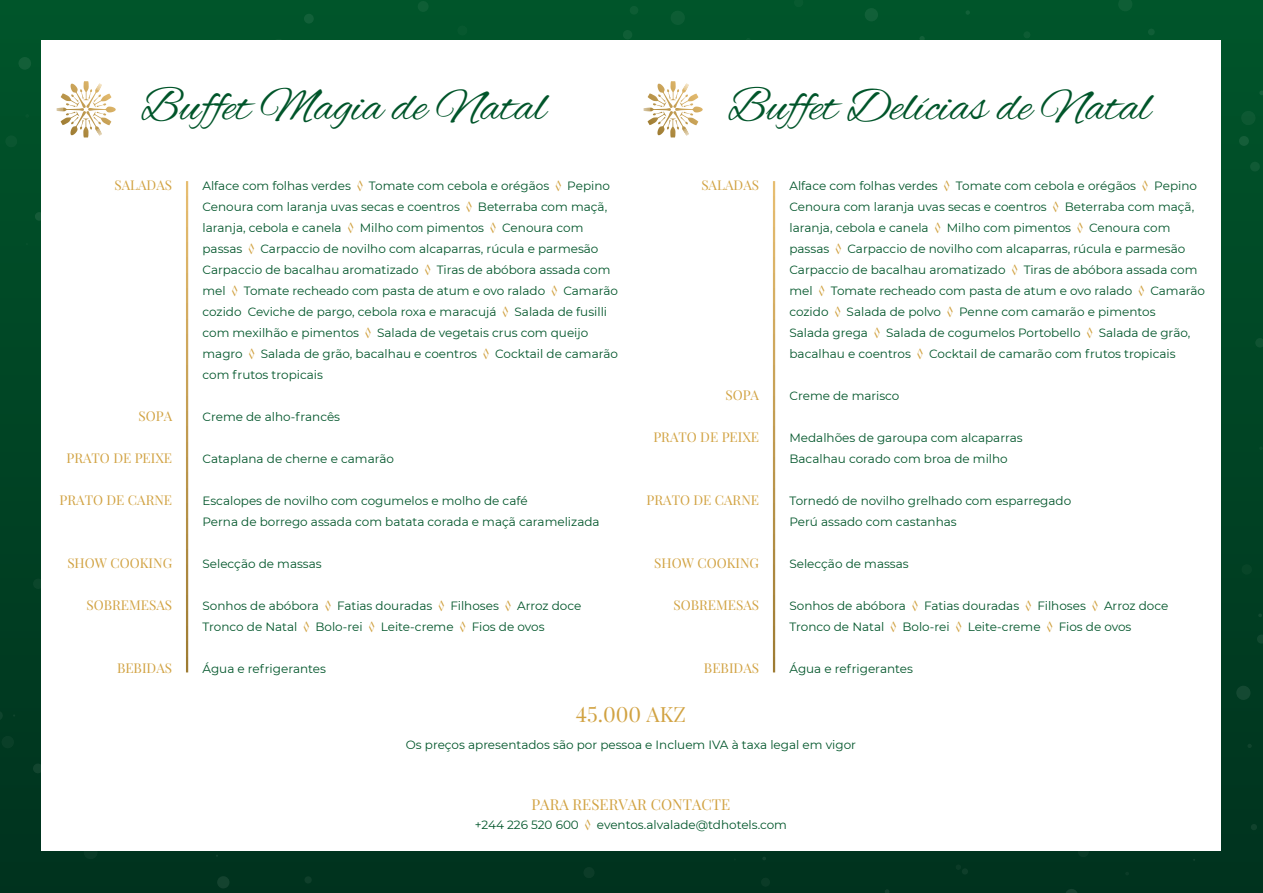
<style>
.page{position:relative;width:1263px;height:893px;background:#fff}
.page>*{position:absolute;margin:0;border:0;box-sizing:border-box;transform-origin:0 0}
.t1{font:48px "Alex Brush";color:#00552a}
.t2{font:21px "Playfair Display";color:#d1a241}
.t3{font:15px "Playfair Display";color:#d1a241}
.t4{font:13.5px "Playfair Display";color:#d1a241}
.t5{font:12px/21px "Montserrat";color:#00552a}
.s1{font-family:"Playfair Display";color:#d1a241}
</style>
<div class="page">
<div style="left:0;top:0;width:1263px;height:893px;background:linear-gradient(to bottom,#02562c,#00321d)"></div>
<div style="left:41px;top:41px;width:1180px;height:810px;background:#fff"></div>
<svg style="left:746px;top:38px;width:4px;height:3px"></svg>
<svg style="left:770px;top:597px;width:12px;height:11px"></svg>
<div style="left:583px;top:867px;width:11px;height:11px;background:#0c3c28;border-radius:50%"></div>
<svg style="left:794px;top:0;width:9px;height:7px"></svg>
<svg style="left:1065px;top:889px;width:13px;height:4px"></svg>
<svg style="left:762px;top:857px;width:4px;height:3px"></svg>
<div style="left:761px;top:878px;width:9px;height:9px;background:#0b3b27;border-radius:50%"></div>
<svg style="left:1125px;top:872px;width:4px;height:3px"></svg>
<svg style="left:1078px;top:846px;width:11px;height:11px"></svg>
<svg style="left:956px;top:864px;width:5px;height:6px"></svg>
<svg style="left:885px;top:889px;width:4px;height:4px"></svg>
<svg style="left:1259px;top:90px;width:4px;height:5px"></svg>
<div style="left:1241px;top:111px;width:14px;height:14px;background:#0d5832;border-radius:50%"></div>
<div style="left:1239px;top:136px;width:10px;height:10px;background:#155e39;border-radius:50%"></div>
<div style="left:1250px;top:162px;width:10px;height:10px;background:#105a35;border-radius:50%"></div>
<svg style="left:1255px;top:338px;width:8px;height:10px"></svg>
<svg style="left:1259px;top:447px;width:4px;height:3px"></svg>
<div style="left:1241px;top:564px;width:11px;height:11px;background:#084528;border-radius:50%"></div>
<svg style="left:1258px;top:613px;width:4px;height:4px"></svg>
<svg style="left:1257px;top:634px;width:6px;height:10px"></svg>
<div style="left:1236px;top:686px;width:14px;height:14px;background:#144932;border-radius:50%"></div>
<svg style="left:1247px;top:744px;width:5px;height:4px"></svg>
<svg style="left:1251px;top:824px;width:6px;height:6px"></svg>
<div style="left:1148px;top:29px;width:7px;height:6px;background:#105e37;border-radius:50%"></div>
<svg style="left:1118px;top:0;width:14px;height:11px"></svg>
<div style="left:304px;top:876px;width:8px;height:7px;background:#0f3f2b;border-radius:50%"></div>
<div style="left:962px;top:868px;width:6px;height:7px;background:#0e3e2a;border-radius:50%"></div>
<div style="left:1023px;top:31px;width:7px;height:7px;background:#0d5c34;border-radius:50%"></div>
<svg style="left:965px;top:10px;width:5px;height:5px"></svg>
<div style="left:2px;top:736px;width:12px;height:12px;background:#0a3f28;border-radius:50%"></div>
<svg style="left:33px;top:763px;width:10px;height:10px"></svg>
<svg style="left:84px;top:845px;width:14px;height:14px"></svg>
<div style="left:217px;top:876px;width:12px;height:12px;background:#14432f;border-radius:50%"></div>
<svg style="left:0;top:711px;width:3px;height:9px"></svg>
<svg style="left:912px;top:36px;width:13px;height:5px"></svg>
<div style="left:865px;top:8px;width:13px;height:13px;background:#116038;border-radius:50%"></div>
<svg style="left:33px;top:579px;width:10px;height:10px"></svg>
<div style="left:273px;top:39px;width:12px;height:12px;background:#fff;border-radius:50%"></div>
<div style="left:304px;top:14px;width:10px;height:10px;background:#126039;border-radius:50%"></div>
<svg style="left:35px;top:212px;width:9px;height:9px"></svg>
<div style="left:5px;top:135px;width:12px;height:12px;background:#0a5630;border-radius:50%"></div>
<svg style="left:25px;top:114px;width:4px;height:4px"></svg>
<div style="left:18px;top:57px;width:13px;height:13px;background:#135f38;border-radius:50%"></div>
<div style="left:457px;top:26px;width:10px;height:9px;background:#07582f;border-radius:50%"></div>
<div style="left:418px;top:1px;width:11px;height:11px;background:#0e5e35;border-radius:50%"></div>
<div style="left:623px;top:30px;width:9px;height:9px;background:#0f5e36;border-radius:50%"></div>
<div style="left:630px;top:6px;width:8px;height:9px;background:#0d5d34;border-radius:50%"></div>
<div style="left:671px;top:11px;width:14px;height:14px;background:#0d5c34;border-radius:50%"></div>
<svg style="left:186px;top:181px;width:2px;height:491px"></svg>
<svg style="left:773px;top:181px;width:2px;height:491px"></svg>
<svg style="left:83px;top:81px;width:16px;height:27px"></svg>
<svg style="left:670px;top:81px;width:16px;height:27px"></svg>
<h1 class="t1" style="left:141px;top:79px;width:407px">Buffet Magia de Natal</h1>
<p class="t4" style="left:114px;top:176px;width:59px">SALADAS</p>
<p class="t4" style="left:138px;top:407px;width:35px">SOPA</p>
<p class="t4" style="left:66px;top:449px;width:107px">PRATO DE PEIXE</p>
<p class="t4" style="left:60px;top:491px;width:114px">PRATO DE CARNE</p>
<p class="t4" style="left:67px;top:554px;width:106px">SHOW COOKING</p>
<p class="t4" style="left:86px;top:596px;width:87px">SOBREMESAS</p>
<p class="t4" style="left:117px;top:659px;width:57px">BEBIDAS</p>
<p class="t5" style="left:202px;top:175px;width:417px">Alface com folhas verdes <span class="s1">◊</span> Tomate com cebola e orégãos <span class="s1">◊</span> Pepino Cenoura com laranja uvas secas e coentros <span class="s1">◊</span> Beterraba com maçã, laranja, cebola e canela <span class="s1">◊</span> Milho com pimentos <span class="s1">◊</span> Cenoura com passas <span class="s1">◊</span> Carpaccio de novilho com alcaparras, rúcula e parmesão Carpaccio de bacalhau aromatizado <span class="s1">◊</span> Tiras de abóbora assada com mel <span class="s1">◊</span> Tomate recheado com pasta de atum e ovo ralado <span class="s1">◊</span> Camarão cozido Ceviche de pargo, cebola roxa e maracujá <span class="s1">◊</span> Salada de fusilli com mexilhão e pimentos <span class="s1">◊</span> Salada de vegetais crus com queijo magro <span class="s1">◊</span> Salada de grão, bacalhau e coentros <span class="s1">◊</span> Cocktail de camarão com frutos tropicais</p>
<p class="t5" style="left:202px;top:406px;width:139px">Creme de alho-francês</p>
<p class="t5" style="left:202px;top:448px;width:193px">Cataplana de cherne e camarão</p>
<p class="t5" style="left:202px;top:490px;width:399px">Escalopes de novilho com cogumelos e molho de café<br>Perna de borrego assada com batata corada e maçã caramelizada</p>
<p class="t5" style="left:202px;top:553px;width:121px">Selecção de massas</p>
<p class="t5" style="left:202px;top:595px;width:380px">Sonhos de abóbora <span class="s1">◊</span> Fatias douradas <span class="s1">◊</span> Filhoses <span class="s1">◊</span> Arroz doce<br>Tronco de Natal <span class="s1">◊</span> Bolo-rei <span class="s1">◊</span> Leite-creme <span class="s1">◊</span> Fios de ovos</p>
<p class="t5" style="left:202px;top:658px;width:125px">Água e refrigerantes</p>
<h1 class="t1" style="left:728px;top:79px;width:425px">Buffet Delícias de Natal</h1>
<p class="t4" style="left:701px;top:176px;width:59px">SALADAS</p>
<p class="t4" style="left:725px;top:386px;width:35px">SOPA</p>
<p class="t4" style="left:653px;top:428px;width:107px">PRATO DE PEIXE</p>
<p class="t4" style="left:647px;top:491px;width:114px">PRATO DE CARNE</p>
<p class="t4" style="left:654px;top:554px;width:106px">SHOW COOKING</p>
<p class="t4" style="left:673px;top:596px;width:87px">SOBREMESAS</p>
<p class="t4" style="left:704px;top:659px;width:57px">BEBIDAS</p>
<p class="t5" style="left:789px;top:175px;width:417px">Alface com folhas verdes <span class="s1">◊</span> Tomate com cebola e orégãos <span class="s1">◊</span> Pepino Cenoura com laranja uvas secas e coentros <span class="s1">◊</span> Beterraba com maçã, laranja, cebola e canela <span class="s1">◊</span> Milho com pimentos <span class="s1">◊</span> Cenoura com passas <span class="s1">◊</span> Carpaccio de novilho com alcaparras, rúcula e parmesão Carpaccio de bacalhau aromatizado <span class="s1">◊</span> Tiras de abóbora assada com mel <span class="s1">◊</span> Tomate recheado com pasta de atum e ovo ralado <span class="s1">◊</span> Camarão cozido <span class="s1">◊</span> Salada de polvo <span class="s1">◊</span> Penne com camarão e pimentos<br>Salada grega <span class="s1">◊</span> Salada de cogumelos Portobello <span class="s1">◊</span> Salada de grão, bacalhau e coentros <span class="s1">◊</span> Cocktail de camarão com frutos tropicais</p>
<p class="t5" style="left:789px;top:385px;width:112px">Creme de marisco</p>
<p class="t5" style="left:789px;top:427px;width:235px">Medalhões de garoupa com alcaparras<br>Bacalhau corado com broa de milho</p>
<p class="t5" style="left:789px;top:490px;width:283px">Tornedó de novilho grelhado com esparregado<br>Perú assado com castanhas</p>
<p class="t5" style="left:789px;top:553px;width:121px">Selecção de massas</p>
<p class="t5" style="left:789px;top:595px;width:380px">Sonhos de abóbora <span class="s1">◊</span> Fatias douradas <span class="s1">◊</span> Filhoses <span class="s1">◊</span> Arroz doce<br>Tronco de Natal <span class="s1">◊</span> Bolo-rei <span class="s1">◊</span> Leite-creme <span class="s1">◊</span> Fios de ovos</p>
<p class="t5" style="left:789px;top:658px;width:125px">Água e refrigerantes</p>
<h2 class="t2" style="left:576px;top:701px;width:112px">45.000 AKZ</h2>
<p class="t5" style="left:406px;top:734px;width:452px">Os preços apresentados são por pessoa e Incluem IVA à taxa legal em vigor</p>
<p class="t3" style="left:531px;top:795px;width:200px">PARA RESERVAR CONTACTE</p>
<p class="t5" style="left:475px;top:814px;width:314px">+244 226 520 600 <span class="s1">◊</span> eventos.alvalade@tdhotels.com</p>
</div>
